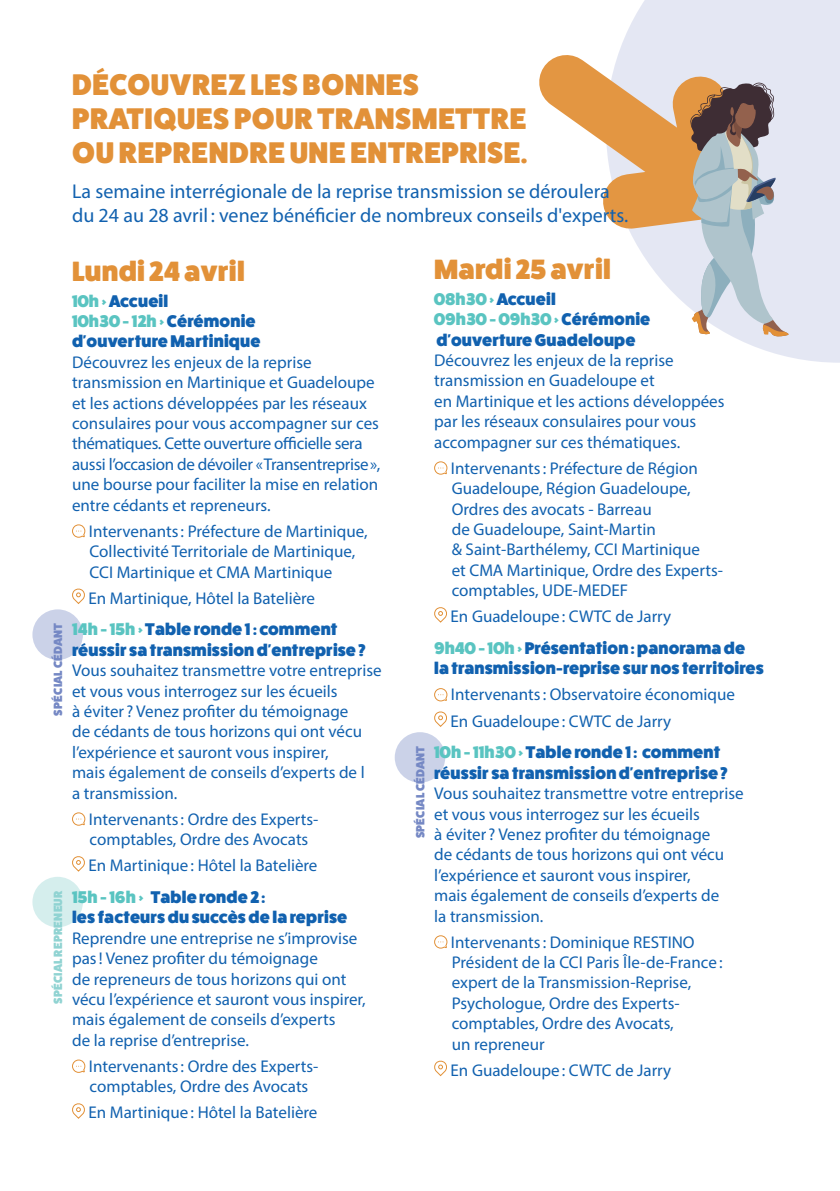
<style>
.page{position:relative;width:840px;height:1191px;background:#fff}
.page>*{position:absolute;margin:0;border:0;box-sizing:border-box;transform-origin:0 0}
.t1{font:800 30px/34px "Fat Frank";letter-spacing:.02em;color:#e29138}
.t2{font:800 28px "Fat Frank";letter-spacing:.01em;color:#e29138}
.t3{font:20px/24px "Myriad Pro";color:#1161af}
.t4{font:17px/20.4px "Myriad Pro";color:#1161af}
.t5{font:800 17px/20.4px "Fat Frank";letter-spacing:.01em;color:#1161af}
.t6{font:800 12px "Fat Frank";letter-spacing:.02em;color:#7588c4}
.t7{font:800 12px "Fat Frank";letter-spacing:.02em;color:#90d3d2}
.s1{color:#5ac4c1}
</style>
<div class="page">
<svg style="left:641px;top:0;width:198px;height:363px;fill:#e4e7f3"></svg>
<svg style="left:539px;top:6px;width:254px;height:260px"></svg>
<svg style="left:569px;top:39px;width:213px;height:223px"></svg>
<svg style="left:690px;top:82px;width:100px;height:255px;background:#b7b7b9"></svg>
<div style="left:32px;top:609px;width:51px;height:51px;background:#cbd2e8;border-radius:50%"></div>
<div style="left:394px;top:732px;width:51px;height:50px;background:#cbd2e8;border-radius:50%"></div>
<div style="left:32px;top:876px;width:51px;height:51px;background:#d5eeed;border-radius:50%"></div>
<svg style="left:72px;top:524px;width:14px;height:14px"></svg>
<svg style="left:72px;top:588px;width:13px;height:16px"></svg>
<svg style="left:72px;top:812px;width:14px;height:14px"></svg>
<svg style="left:72px;top:856px;width:13px;height:16px"></svg>
<svg style="left:72px;top:1059px;width:14px;height:14px"></svg>
<svg style="left:72px;top:1103px;width:13px;height:16px"></svg>
<svg style="left:434px;top:461px;width:13px;height:14px"></svg>
<svg style="left:434px;top:607px;width:13px;height:16px"></svg>
<svg style="left:434px;top:688px;width:13px;height:14px"></svg>
<svg style="left:434px;top:711px;width:13px;height:16px"></svg>
<svg style="left:434px;top:935px;width:13px;height:14px"></svg>
<svg style="left:434px;top:1060px;width:13px;height:16px"></svg>
<p class="t6" style="left:51px;top:715px;width:94px;rotate:-90deg">SPÉCIAL CÉDANT</p>
<p class="t7" style="left:51px;top:1003px;width:115px;rotate:-90deg">SPÉCIAL REPRENEUR</p>
<p class="t1" style="left:72px;top:67px;width:456px">DÉCOUVREZ LES BONNES<br>PRATIQUES POUR TRANSMETTRE<br>OU REPRENDRE UNE ENTREPRISE.</p>
<p class="t3" style="left:72px;top:179px;width:557px">La semaine interrégionale de la reprise transmission se déroulera du 24 au 28 avril : venez bénéficier de nombreux conseils d'experts.</p>
<p class="t2" style="left:72px;top:255px;width:174px">Lundi 24 avril</p>
<p class="t5" style="left:72px;top:291px;width:98px"><span class="s1">10h &gt;</span> Accueil</p>
<p class="t5" style="left:72px;top:311px;width:190px"><span class="s1">10h30 - 12h &gt;</span> Cérémonie d'ouverture Martinique</p>
<p class="t4" style="left:72px;top:352px;width:309px">Découvrez les enjeux de la reprise transmission en Martinique et Guadeloupe et les actions développées par les réseaux consulaires pour vous accompagner sur ces thématiques. Cette ouverture officielle sera aussi l’occasion de dévoiler «Transentreprise», une bourse pour faciliter la mise en relation entre cédants et repreneurs.</p>
<p class="t4" style="left:89px;top:520px;width:280px">Intervenants: Préfecture de Martinique,<br>Collectivité Territoriale de Martinique,<br>CCI Martinique et CMA Martinique</p>
<p class="t4" style="left:88px;top:587px;width:228px">En Martinique, Hôtel la Batelière</p>
<p class="t5" style="left:72px;top:619px;width:295px"><span class="s1">14h - 15h &gt;</span> Table ronde 1: comment réussir sa transmission d'entreprise?</p>
<p class="t4" style="left:72px;top:660px;width:311px">Vous souhaitez transmettre votre entreprise et vous vous interrogez sur les écueils<br>à éviter ? Venez profiter du témoignage<br>de cédants de tous horizons qui ont vécu l’expérience et sauront vous inspirer,<br>mais également de conseils d’experts de l<br>a transmission.</p>
<p class="t4" style="left:89px;top:808px;width:231px">Intervenants: Ordre des Experts&shy;comptables, Ordre des Avocats</p>
<p class="t4" style="left:88px;top:855px;width:230px">En Martinique: Hôtel la Batelière</p>
<p class="t5" style="left:72px;top:887px;width:276px"><span class="s1">15h - 16h &gt;</span> Table ronde 2 :<br>les facteurs du succès de la reprise</p>
<p class="t4" style="left:72px;top:927px;width:295px">Reprendre une entreprise ne s’improvise pas! Venez profiter du témoignage<br>de repreneurs de tous horizons qui ont vécu l’expérience et sauront vous inspirer, mais également de conseils d’experts<br>de la reprise d’entreprise.</p>
<p class="t4" style="left:89px;top:1055px;width:231px">Intervenants: Ordre des Experts&shy;comptables, Ordre des Avocats</p>
<p class="t4" style="left:88px;top:1102px;width:230px">En Martinique: Hôtel la Batelière</p>
<p class="t2" style="left:434px;top:253px;width:178px">Mardi 25 avril</p>
<p class="t5" style="left:434px;top:289px;width:123px"><span class="s1">08h30 &gt;</span> Accueil</p>
<p class="t5" style="left:434px;top:309px;width:217px"><span class="s1">09h30 - 09h30 &gt;</span> Cérémonie d'ouverture Guadeloupe</p>
<p class="t4" style="left:434px;top:350px;width:292px">Découvrez les enjeux de la reprise transmission en Guadeloupe et<br>en Martinique et les actions développées par les réseaux consulaires pour vous accompagner sur ces thématiques.</p>
<p class="t4" style="left:450px;top:457px;width:273px">Intervenants: Préfecture de Région<br>Guadeloupe, Région Guadeloupe,<br>Ordres des avocats - Barreau<br>de Guadeloupe, Saint-Martin<br>&amp; Saint-Barthélemy, CCI Martinique<br>et CMA Martinique, Ordre des Experts&shy;comptables, UDE-MEDEF</p>
<p class="t4" style="left:450px;top:606px;width:222px">En Guadeloupe: CWTC de Jarry</p>
<p class="t5" style="left:434px;top:638px;width:331px"><span class="s1">9h40 - 10h &gt;</span> Présentation: panorama de la transmission-reprise sur nos territoires</p>
<p class="t4" style="left:450px;top:684px;width:285px">Intervenants: Observatoire économique</p>
<p class="t4" style="left:450px;top:710px;width:222px">En Guadeloupe: CWTC de Jarry</p>
<p class="t5" style="left:434px;top:742px;width:295px"><span class="s1">10h - 11h30 &gt;</span> Table ronde 1: comment réussir sa transmission d'entreprise?</p>
<p class="t4" style="left:434px;top:783px;width:311px">Vous souhaitez transmettre votre entreprise et vous vous interrogez sur les écueils<br>à éviter ? Venez profiter du témoignage<br>de cédants de tous horizons qui ont vécu l’expérience et sauront vous inspirer,<br>mais également de conseils d’experts de<br>la transmission.</p>
<p class="t4" style="left:450px;top:931px;width:273px">Intervenants: Dominique RESTINO<br>Président de la CCI Paris Île-de-France: expert de la Transmission-Reprise,<br>Psychologue, Ordre des Experts&shy;comptables, Ordre des Avocats,<br>un repreneur</p>
<p class="t4" style="left:450px;top:1059px;width:222px">En Guadeloupe: CWTC de Jarry</p>
<p class="t6" style="left:413px;top:838px;width:94px;rotate:-90deg">SPÉCIAL CÉDANT</p>
</div>
